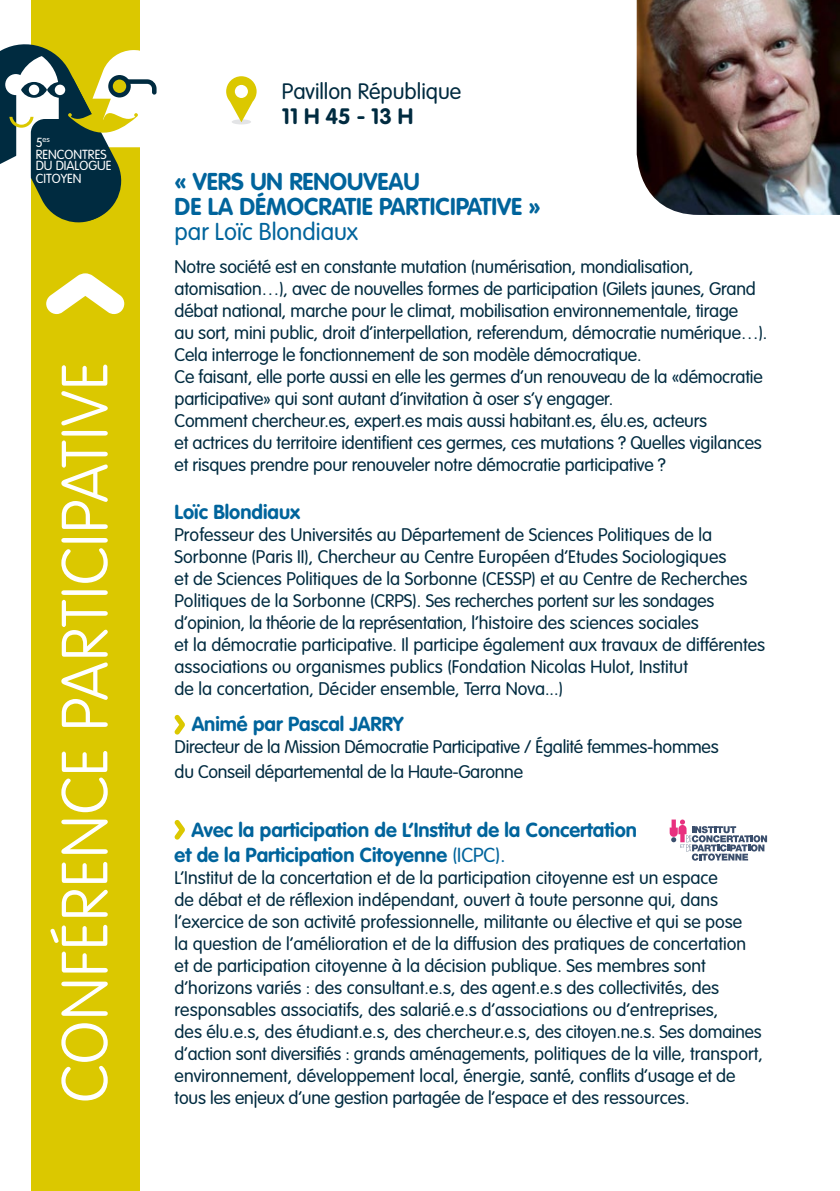
<style>
.page{position:relative;width:840px;height:1191px;background:#fff}
.page>*{position:absolute;margin:0;border:0;box-sizing:border-box;transform-origin:0 0}
.t1{font:100 64px "VAG Rounded Std";letter-spacing:.01em;color:#fff}
.t2{font:700 24px/25px "VAG Rounded Std";color:#00649c}
.t3{font:300 24px "VAG Rounded Std";color:#00649c}
.t4{font:300 22px "VAG Rounded Std";color:#002b40}
.t5{font:700 22px "VAG Rounded Std";color:#002b40}
.t6{font:700 20px/25px "VAG Rounded Std";color:#00649c}
.t7{font:300 18px/22px "VAG Rounded Std";color:#002b40}
.t8{font:300 13px/12px "VAG Rounded Std";color:#fff}
.t9{font:300 7.6px "VAG Rounded Std";color:#fff}
.s1{font-size:13px}
.s2{font-weight:300}
</style>
<div class="page">
<svg style="left:174px;top:715px;width:11px;height:19px"></svg>
<svg style="left:174px;top:820px;width:11px;height:19px"></svg>
<div style="left:31px;top:0;width:108px;height:1191px;background:#dbc800"></div>
<svg style="left:46px;top:273px;width:78px;height:41px"></svg>
<svg style="left:0;top:37px;width:157px;height:191px"></svg>
<hr style="left:0;top:59px;width:3px;height:94px;background:#002b40">
<div style="left:231px;top:119px;width:20px;height:5px;background:#e3e4e6;border-radius:50%"></div>
<svg style="left:226px;top:76px;width:30px;height:46px"></svg>
<img style="left:636px;top:0;width:203px;height:215px">
<svg style="left:669px;top:819px;width:97px;height:41px"></svg>
<p class="t9" style="left:36px;top:135px;width:16px"><span class="s1">5</span>es</p>
<p class="t8" style="left:36px;top:148px;width:77px">RENCONTRES<br>DU DIALOGUE<br>CITOYEN</p>
<h1 class="t1" style="left:48px;top:1103px;width:743px;rotate:-90deg">CONFÉRENCE PARTICIPATIVE</h1>
<p class="t4" style="left:282px;top:79px;width:181px">Pavillon République</p>
<p class="t5" style="left:282px;top:103px;width:133px">11 H 45 - 13 H</p>
<h2 class="t2" style="left:174px;top:170px;width:367px">« VERS UN RENOUVEAU<br>DE LA DÉMOCRATIE PARTICIPATIVE »</h2>
<h2 class="t3" style="left:174px;top:218px;width:185px">par Loïc Blondiaux</h2>
<p class="t7" style="left:174px;top:257px;width:594px">Notre société est en constante mutation (numérisation, mondialisation, atomisation…), avec de nouvelles formes de participation (Gilets jaunes, Grand débat national, marche pour le climat, mobilisation environnementale, tirage<br>au sort, mini public, droit d’interpellation, referendum, démocratie numérique…).<br>Cela interroge le fonctionnement de son modèle démocratique.<br>Ce faisant, elle porte aussi en elle les germes d’un renouveau de la «démocratie participative» qui sont autant d’invitation à oser s’y engager.<br>Comment chercheur.es, expert.es mais aussi habitant.es, élu.es, acteurs<br>et actrices du territoire identifient ces germes, ces mutations ? Quelles vigilances et risques prendre pour renouveler notre démocratie participative ?</p>
<p class="t6" style="left:174px;top:500px;width:127px">Loïc Blondiaux</p>
<p class="t7" style="left:174px;top:524px;width:591px">Professeur des Universités au Département de Sciences Politiques de la Sorbonne (Paris II), Chercheur au Centre Européen d’Etudes Sociologiques<br>et de Sciences Politiques de la Sorbonne (CESSP) et au Centre de Recherches Politiques de la Sorbonne (CRPS). Ses recherches portent sur les sondages d’opinion, la théorie de la représentation, l’histoire des sciences sociales<br>et la démocratie participative. Il participe également aux travaux de différentes associations ou organismes publics (Fondation Nicolas Hulot, Institut<br>de la concertation, Décider ensemble, Terra Nova...)</p>
<p class="t6" style="left:191px;top:712px;width:213px">Animé par Pascal JARRY</p>
<p class="t7" style="left:174px;top:734px;width:545px;line-height:25px">Directeur de la Mission Démocratie Participative / Égalité femmes-hommes du Conseil départemental de la Haute-Garonne</p>
<p class="t6" style="left:174px;top:818px;width:463px;text-indent:17px">Avec la participation de L’Institut de la Concertation et de la Participation Citoyenne <span class="s2">(ICPC).</span></p>
<p class="t7" style="left:174px;top:867px;width:589px">L’Institut de la concertation et de la participation citoyenne est un espace<br>de débat et de réflexion indépendant, ouvert à toute personne qui, dans l’exercice de son activité professionnelle, militante ou élective et qui se pose<br>la question de l’amélioration et de la diffusion des pratiques de concertation et de participation citoyenne à la décision publique. Ses membres sont d’horizons variés : des consultant.e.s, des agent.e.s des collectivités, des responsables associatifs, des salarié.e.s d’associations ou d’entreprises,<br>des élu.e.s, des étudiant.e.s, des chercheur.e.s, des citoyen.ne.s. Ses domaines d’action sont diversifiés : grands aménagements, politiques de la ville, transport, environnement, développement local, énergie, santé, conflits d’usage et de</p>
<p class="t7" style="left:174px;top:1087px;width:516px">tous les enjeux d’une gestion partagée de l’espace et des ressources.</p>
</div>
